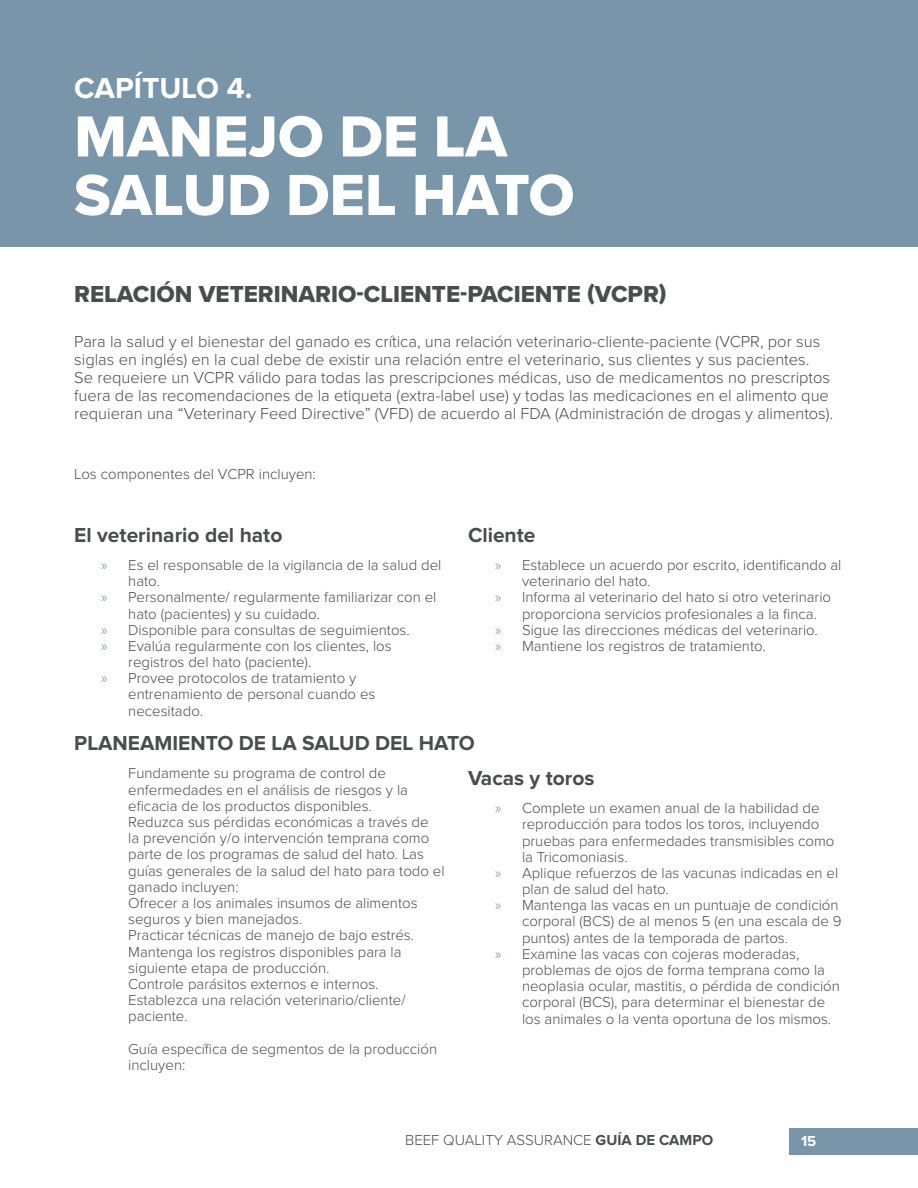
<style>
.page{position:relative;width:918px;height:1188px;background:#fff}
.page>*{position:absolute;margin:0;border:0;box-sizing:border-box;transform-origin:0 0}
.t1{font:60px/58.5px "Proxima Nova Extrabld";color:#fff}
.t2{font:700 30px "Proxima Nova";color:#fff}
._16pt_paragraph_subhead{font:24px "Proxima Nova Extrabld";color:#4b4c4d}
._14_pt_lower_case_bold_-_subhead{font:700 21px "Proxima Nova";color:#4b4c4d}
.Subhead{font:700 21px "Proxima Nova";color:#4b4c4d}
.Body_Copy{font:300 16.5px/18px "Proxima Nova";color:#4b4c4d}
.List_Paragraph{font:300 15px/16.2px "Proxima Nova";color:#4b4c4d}
.Body_Copy-2{font:300 15px "Proxima Nova";color:#4b4c4d}
.t3{font:700 15px "Proxima Nova";color:#fff}
.s1{font-family:"Myriad Pro";font-weight:400;color:#8da5b7}
.s2{font-weight:700}
</style>
<div class="page">
<div style="left:790px;top:1128px;width:128px;height:26px;background:#7995aa"></div>
<div style="left:0;top:0;width:918px;height:246px;background:#7995aa"></div>
<p class="t2" style="left:74px;top:74px;width:180px">CAPÍTULO 4.</p>
<p class="t1" style="left:74px;top:106px;width:502px">MANEJO DE LA<br>SALUD DEL HATO</p>
<p class="_16pt_paragraph_subhead" style="left:74px;top:276px;width:594px">RELACIÓN VETERINARIO-CLIENTE-PACIENTE (VCPR)</p>
<p class="Body_Copy" style="left:74px;top:332px;width:760px">Para la salud y el bienestar del ganado es crítica, una relación veterinario-cliente-paciente (VCPR, por sus siglas en inglés) en la cual debe de existir una relación entre el veterinario, sus clientes y sus pacientes.<br>Se requeiere un VCPR válido para todas las prescripciones médicas, uso de medicamentos no prescriptos fuera de las recomendaciones de la etiqueta (extra-label use) y todas las medicaciones en el alimento que requieran una “Veterinary Feed Directive” (VFD) de acuerdo al FDA (Administración de drogas y alimentos).</p>
<p class="Body_Copy-2" style="left:74px;top:463px;width:243px">Los componentes del VCPR incluyen:</p>
<p class="_14_pt_lower_case_bold_-_subhead" style="left:74px;top:525px;width:210px">El veterinario del hato</p>
<p class="List_Paragraph" style="left:128px;top:556px;width:315px;text-indent:-27px"><span class="s1">»</span> Es el responsable de la vigilancia de la salud del hato.</p>
<p class="List_Paragraph" style="left:128px;top:588px;width:310px;text-indent:-27px"><span class="s1">»</span> Personalmente/ regularmente familiarizar con el hato (pacientes) y su cuidado.</p>
<p class="List_Paragraph" style="left:101px;top:621px;width:310px"><span class="s1">»</span> Disponible para consultas de seguimientos.</p>
<p class="List_Paragraph" style="left:128px;top:637px;width:265px;text-indent:-27px"><span class="s1">»</span> Evalúa regularmente con los clientes, los registros del hato (paciente).</p>
<p class="List_Paragraph" style="left:128px;top:669px;width:249px;text-indent:-27px"><span class="s1">»</span> Provee protocolos de tratamiento y entrenamiento de personal cuando es necesitado.</p>
<p class="_14_pt_lower_case_bold_-_subhead" style="left:468px;top:525px;width:69px">Cliente</p>
<p class="List_Paragraph" style="left:522px;top:556px;width:321px;text-indent:-27px"><span class="s1">»</span> Establece un acuerdo por escrito, identificando al veterinario del hato.</p>
<p class="List_Paragraph" style="left:522px;top:588px;width:311px;text-indent:-27px"><span class="s1">»</span> Informa al veterinario del hato si otro veterinario proporciona servicios profesionales a la finca.</p>
<p class="List_Paragraph" style="left:495px;top:621px;width:324px"><span class="s1">»</span> Sigue las direcciones médicas del veterinario.</p>
<p class="List_Paragraph" style="left:495px;top:637px;width:272px"><span class="s1">»</span> Mantiene los registros de tratamiento.</p>
<p class="Subhead" style="left:74px;top:734px;width:402px">PLANEAMIENTO DE LA SALUD DEL HATO</p>
<p class="List_Paragraph" style="left:128px;top:765px;width:281px">Fundamente su programa de control de enfermedades en el análisis de riesgos y la eficacia de los productos disponibles.</p>
<p class="List_Paragraph" style="left:128px;top:813px;width:318px">Reduzca sus pérdidas económicas a través de<br>la prevención y/o intervención temprana como parte de los programas de salud del hato. Las guías generales de la salud del hato para todo el ganado incluyen:</p>
<p class="List_Paragraph" style="left:128px;top:894px;width:291px">Ofrecer a los animales insumos de alimentos seguros y bien manejados.</p>
<p class="List_Paragraph" style="left:128px;top:926px;width:287px">Practicar técnicas de manejo de bajo estrés.</p>
<p class="List_Paragraph" style="left:128px;top:943px;width:275px">Mantenga los registros disponibles para la siguiente etapa de producción.</p>
<p class="List_Paragraph" style="left:128px;top:975px;width:252px">Controle parásitos externos e internos.</p>
<p class="List_Paragraph" style="left:128px;top:991px;width:279px">Establezca una relación veterinario/cliente/ paciente.</p>
<p class="List_Paragraph" style="left:128px;top:1040px;width:310px">Guía específica de segmentos de la producción incluyen:</p>
<p class="_14_pt_lower_case_bold_-_subhead" style="left:468px;top:768px;width:128px">Vacas y toros</p>
<p class="List_Paragraph" style="left:522px;top:799px;width:314px;text-indent:-27px"><span class="s1">»</span> Complete un examen anual de la habilidad de reproducción para todos los toros, incluyendo pruebas para enfermedades transmisibles como la Tricomoniasis.</p>
<p class="List_Paragraph" style="left:522px;top:864px;width:318px;text-indent:-27px"><span class="s1">»</span> Aplique refuerzos de las vacunas indicadas en el plan de salud del hato.</p>
<p class="List_Paragraph" style="left:522px;top:896px;width:321px;text-indent:-27px"><span class="s1">»</span> Mantenga las vacas en un puntuaje de condición corporal (BCS) de al menos 5 (en una escala de 9 puntos) antes de la temporada de partos.</p>
<p class="List_Paragraph" style="left:522px;top:945px;width:319px;text-indent:-27px"><span class="s1">»</span> Examine las vacas con cojeras moderadas, problemas de ojos de forma temprana como la neoplasia ocular, mastitis, o pérdida de condición corporal (BCS), para determinar el bienestar de los animales o la venta oportuna de los mismos.</p>
<p class="List_Paragraph" style="left:405px;top:1132px;width:310px">BEEF QUALITY ASSURANCE <span class="s2">GUÍA DE CAMPO</span></p>
<p class="t3" style="left:801px;top:1134px;width:17px">15</p>
</div>
